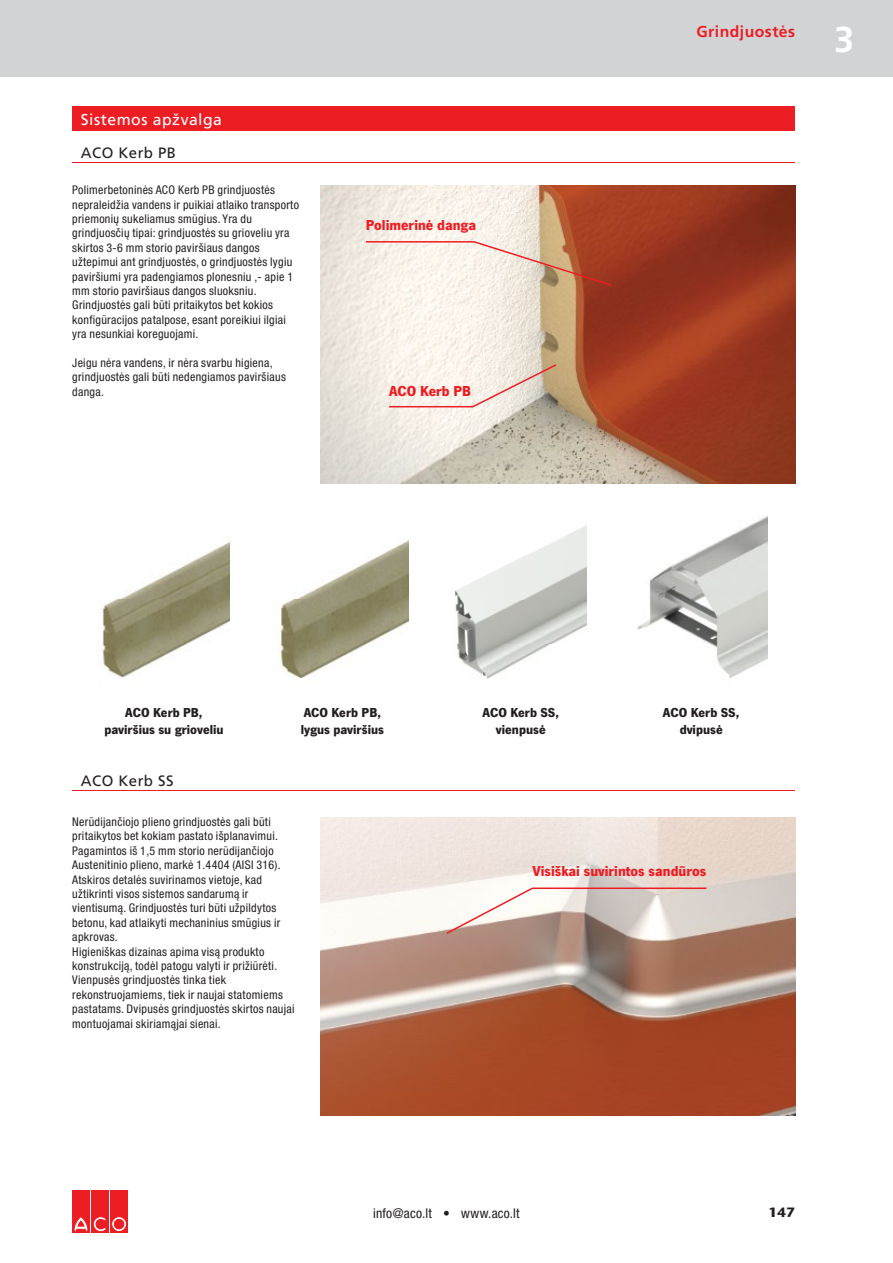
<style>
.page{position:relative;width:893px;height:1263px;background:#fff}
.page>*{position:absolute;margin:0;border:0;box-sizing:border-box;transform-origin:0 0}
.t1{font:700 36px "Frutiger PRO";color:#fff}
.t2{font:15.75px "Frutiger PRO";letter-spacing:.03em;color:#fff}
.t3{font:700 15.75px "Frutiger PRO";letter-spacing:.03em;color:#ed1d24}
.t4{font:700 15px "News Gothic TOT";color:#ed1d24}
.t5{font:15px "Frutiger PRO";letter-spacing:.03em;color:#231f20}
.t6{font:700 13.5px/16.2px "News Gothic TOT";color:#231f20;text-align:center}
.t7{font:condensed 13.5px "Helvetica Neue LT Pro";letter-spacing:.02em;color:#231f20}
.t8{font:700 13.5px "Stone Sans ITC Pro";color:#231f20}
.t9{font:condensed 12px/14.4px "Helvetica Neue LT Pro";letter-spacing:.025em;color:#231f20}
</style>
<div class="page">
<div style="left:0;top:0;width:893px;height:77px;background:#d1d3d4"></div>
<div style="left:72px;top:1191px;width:18px;height:42px;background:#ed1d24"></div>
<div style="left:91px;top:1191px;width:18px;height:42px;background:#ed1d24"></div>
<svg style="left:74px;top:1216px;width:32px;height:16px"></svg>
<div style="left:110px;top:1191px;width:18px;height:42px;background:#ed1d24"></div>
<svg style="left:112px;top:1217px;width:15px;height:14px"></svg>
<div style="left:112px;top:1217px;width:15px;height:14px;border:1px solid #ed1d24;border-radius:50%"></div>
<div style="left:114px;top:1219px;width:10px;height:10px;background:#ed1d24;border-radius:50%"></div>
<div style="left:114px;top:1219px;width:10px;height:10px;border:1px solid #ed1d24;border-radius:50%"></div>
<div style="left:72px;top:106px;width:723px;height:25px;background:#ed1d24"></div>
<hr style="left:72px;top:162px;width:723px;height:1px;background:#ed1d24">
<hr style="left:72px;top:790px;width:723px;height:1px;background:#ed1d24">
<img style="left:320px;top:186px;width:475px;height:297px">
<svg style="left:366px;top:241px;width:245px;height:45px;background:#e2c4b3"></svg>
<svg style="left:389px;top:364px;width:167px;height:43px;background:#ecdfd5"></svg>
<img style="left:101px;top:541px;width:129px;height:137px">
<img style="left:637px;top:516px;width:130px;height:162px">
<img style="left:279px;top:540px;width:129px;height:138px">
<img style="left:455px;top:525px;width:132px;height:154px">
<img style="left:320px;top:817px;width:475px;height:298px">
<svg style="left:446px;top:887px;width:260px;height:47px"></svg>
<h2 class="t2" style="left:81px;top:110px;width:143px">Sistemos apžvalga</h2>
<p class="t5" style="left:81px;top:144px;width:97px">ACO Kerb PB</p>
<p class="t9" style="left:72px;top:183px;width:228px">Polimerbetoninės ACO Kerb PB grindjuostės nepraleidžia vandens ir puikiai atlaiko transporto priemonių sukeliamus smūgius. Yra du grindjuosčių tipai: grindjuostės su grioveliu yra skirtos 3-6 mm storio paviršiaus dangos užtepimui ant grindjuostės, o grindjuostės lygiu paviršiumi yra padengiamos plonesniu ,- apie 1 mm storio paviršiaus dangos sluoksniu.<br>Grindjuostės gali būti pritaikytos bet kokios konfigūracijos patalpose, esant poreikiui ilgiai yra nesunkiai koreguojami.</p>
<p class="t9" style="left:72px;top:355px;width:215px">Jeigu nėra vandens, ir nėra svarbu higiena, grindjuostės gali būti nedengiamos paviršiaus danga.</p>
<p class="t4" style="left:366px;top:216px;width:112px">Polimerinė danga</p>
<p class="t4" style="left:389px;top:382px;width:83px">ACO Kerb PB</p>
<h2 class="t3" style="left:696px;top:23px;width:100px">Grindjuostės</h2>
<h1 class="t1" style="left:834px;top:18px;width:22px">3</h1>
<p class="t6" style="left:104px;top:705px;width:121px">ACO Kerb PB, paviršius su grioveliu</p>
<p class="t6" style="left:483px;top:705px;width:78px">ACO Kerb SS, vienpusė</p>
<p class="t6" style="left:663px;top:705px;width:78px">ACO Kerb SS, dvipusė</p>
<p class="t6" style="left:301px;top:705px;width:85px;text-align:left">ACO Kerb PB, lygus paviršius</p>
<p class="t5" style="left:81px;top:772px;width:94px">ACO Kerb SS</p>
<p class="t9" style="left:72px;top:814px;width:224px">Nerūdijančiojo plieno grindjuostės gali būti pritaikytos bet kokiam pastato išplanavimui.<br>Pagamintos iš 1,5 mm storio nerūdijančiojo Austenitinio plieno, markė 1.4404 (AISI 316).<br>Atskiros detalės suvirinamos vietoje, kad užtikrinti visos sistemos sandarumą ir vientisumą. Grindjuostės turi būti užpildytos betonu, kad atlaikyti mechaninius smūgius ir apkrovas.<br>Higieniškas dizainas apima visą produkto konstrukciją, todėl patogu valyti ir prižiūrėti.<br>Vienpusės grindjuostės tinka tiek rekonstruojamiems, tiek ir naujai statomiems pastatams. Dvipusės grindjuostės skirtos naujai montuojamai skiriamąjai sienai.</p>
<p class="t4" style="left:532px;top:862px;width:175px">Visiškai suvirintos sandūros</p>
<p class="t7" style="left:373px;top:1205px;width:148px">info@aco.lt • www.aco.lt</p>
<p class="t8" style="left:768px;top:1203px;width:28px">147</p>
</div>
